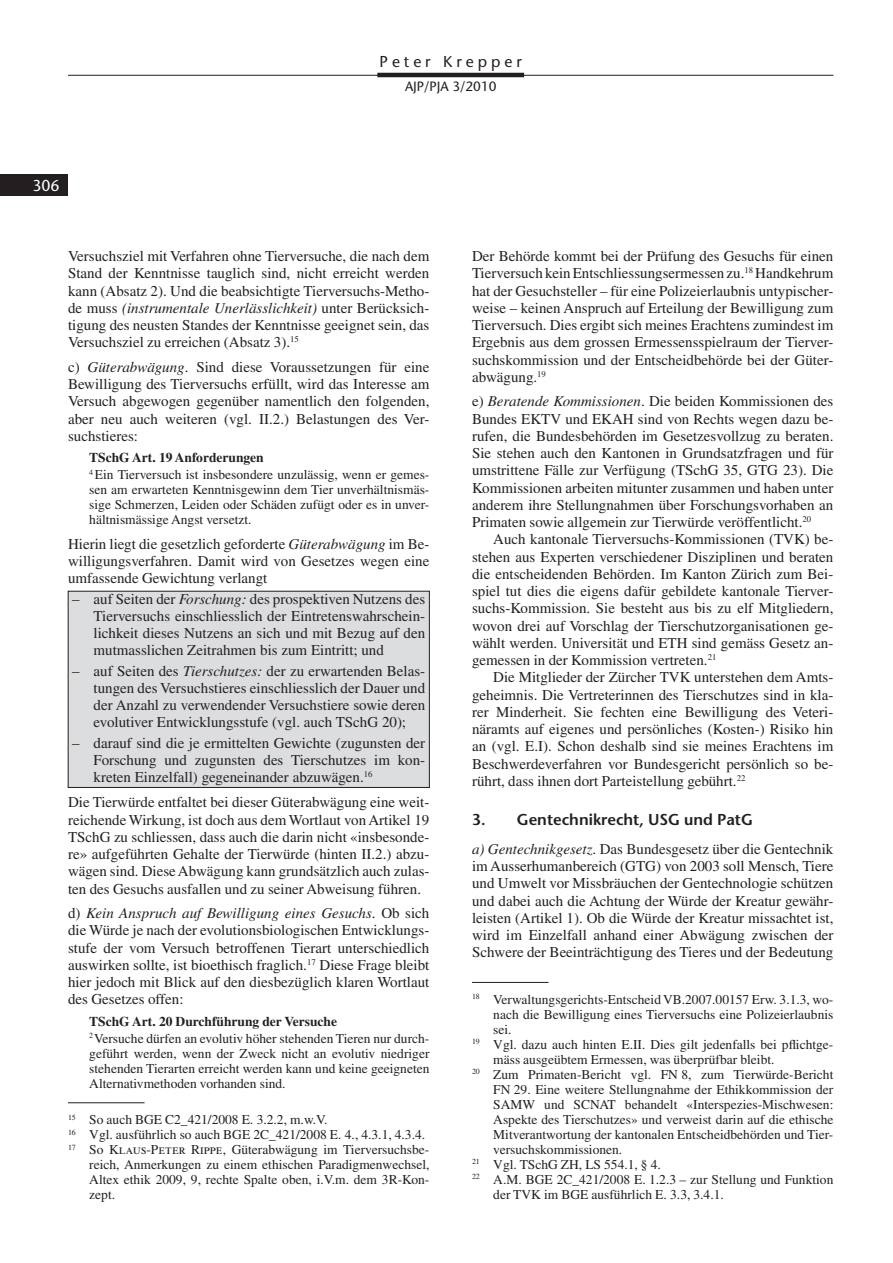
<style>
.page{position:relative;width:893px;height:1263px;background:#fff}
.page>*{position:absolute;margin:0;border:0;box-sizing:border-box;transform-origin:0 0}
._24_Titel_1{font:600 15.75px "Stone Sans Std";color:#231f20}
.t1{font:500 15.75px "Stone Sans Std";letter-spacing:.25em;color:#231f20}
.t2{font:500 15.75px "Stone Sans Std";color:#fff}
._30_Grundtext_ohne_E{font:15px/17.2px "Times LT Std";color:#231f20;text-align:justify}
._31_Grundtext_mit_Ei{font:15px/17.2px "Times LT Std";color:#231f20;text-align:justify}
._33_Aufzählung__Eben{font:15px/17.2px "Times LT Std";color:#231f20;text-align:justify}
._71_Fussnoten{font:13.5px/15px "Times LT Std";color:#231f20;text-align:justify}
._35_Grundtext_klein{font:13.5px/15px "Times LT Std";color:#231f20;text-align:justify}
._70_Fussnoten_mit_Li{font:13.5px/15px "Times LT Std";color:#231f20;text-align:justify}
._35_Grundtext_klein-2{font:700 13.5px "Times LT Std";color:#231f20}
.t3{font:500 13.5px "Stone Sans Std";color:#231f20}
.s1{font-style:italic}
</style>
<div class="page">
<hr style="left:377px;top:73px;width:147px;height:4px;background:#231f20">
<hr style="left:68px;top:75px;width:765px;height:1px;background:#231f20">
<div style="left:0;top:174px;width:68px;height:22px;background:#231f20"></div>
<div style="left:68px;top:591px;width:361px;height:196px;background:#dcdddf"></div>
<div style="left:68px;top:591px;width:361px;height:196px;border:1px solid #231f20"></div>
<hr style="left:68px;top:1102px;width:77px;height:1px;background:#231f20">
<hr style="left:472px;top:982px;width:77px;height:1px;background:#231f20">
<p class="t1" style="left:380px;top:52px;width:144px">Peter Krepper</p>
<p class="t3" style="left:405px;top:79px;width:93px">AJP/PJA 3/2010</p>
<p class="t2" style="left:32px;top:176px;width:29px">306</p>
<p class="_30_Grundtext_ohne_E" style="left:68px;top:247px;width:363px">Versuchsziel mit Verfahren ohne Tierversuche, die nach dem Stand der Kenntnisse tauglich sind, nicht erreicht werden kann (Absatz 2). Und die beabsichtigte Tierversuchs-Metho&shy;de muss <span class="s1">(instrumentale Unerlässlichkeit)</span> unter Berücksich&shy;tigung des neusten Standes der Kenntnisse geeignet sein, das Versuchsziel zu erreichen (Absatz 3).<sup>15</sup></p>
<p class="_30_Grundtext_ohne_E" style="left:68px;top:358px;width:363px">c) <span class="s1">Güterabwägung</span>. Sind diese Voraussetzungen für eine Bewilligung des Tierversuchs erfüllt, wird das Interesse am Versuch abgewogen gegenüber namentlich den folgenden, aber neu auch weiteren (vgl. II.2.) Belastungen des Ver&shy;suchstieres:</p>
<p class="_35_Grundtext_klein-2" style="left:89px;top:450px;width:176px">TSchG Art. 19 Anforderungen</p>
<p class="_35_Grundtext_klein" style="left:89px;top:467px;width:342px"><sup>4</sup> Ein Tierversuch ist insbesondere unzulässig, wenn er gemes&shy;sen am erwarteten Kenntnis- gewinn dem Tier unverhältnismäs&shy;sige Schmerzen, Leiden oder Schäden zufügt oder es in unver&shy;hältnismässige Angst versetzt.</p>
<p class="_30_Grundtext_ohne_E" style="left:68px;top:535px;width:363px">Hierin liegt die gesetzlich geforderte <span class="s1">Güterabwägung</span> im Be&shy;willigungsverfahren. Damit wird von Gesetzes wegen eine umfassende Gewichtung verlangt</p>
<p class="_33_Aufzählung__Eben" style="left:94px;top:590px;width:333px;text-indent:-21px">– auf Seiten der <span class="s1">Forschung:</span> des prospektiven Nutzens des Tierversuchs einschliesslich der Eintretenswahrschein&shy;lichkeit dieses Nutzens an sich und mit Bezug auf den mutmasslichen Zeitrahmen bis zum Eintritt; und</p>
<p class="_33_Aufzählung__Eben" style="left:94px;top:662px;width:333px;text-indent:-21px">– auf Seiten des <span class="s1">Tierschutzes:</span> der zu erwartenden Belas&shy;tungen des Versuchstieres einschliesslich der Dauer und der Anzahl zu verwendender Versuchstiere sowie deren evolutiver Entwicklungsstufe (vgl. auch TSchG 20);</p>
<p class="_33_Aufzählung__Eben" style="left:94px;top:734px;width:333px;text-indent:-21px">– darauf sind die je ermittelten Gewichte (zugunsten der Forschung und zugunsten des Tierschutzes im kon&shy;kreten Einzelfall) gegeneinander abzuwägen.<sup>16</sup></p>
<p class="_30_Grundtext_ohne_E" style="left:68px;top:794px;width:363px">Die Tierwürde entfaltet bei dieser Güterabwägung eine weit&shy;reichende Wirkung, ist doch aus dem Wortlaut von Artikel 19<br>TSchG zu schliessen, dass auch die darin nicht «insbesonde&shy;re» aufgeführten Gehalte der Tierwürde (hinten II.2.) abzu&shy;wägen sind. Diese Abwägung kann grundsätzlich auch zulas&shy;ten des Gesuchs ausfallen und zu seiner Abweisung führen.</p>
<p class="_30_Grundtext_ohne_E" style="left:68px;top:904px;width:363px">d) <span class="s1">Kein Anspruch auf Bewilligung eines Gesuchs</span>. Ob sich die Würde je nach der evolutionsbiologischen Entwicklungs&shy;stufe der vom Versuch betroffenen Tierart unterschiedlich auswirken sollte, ist bioethisch fraglich.<sup>17</sup> Diese Frage bleibt hier jedoch mit Blick auf den diesbezüglich klaren Wortlaut des Gesetzes offen:</p>
<p class="_35_Grundtext_klein-2" style="left:89px;top:1013px;width:249px">TSchG Art. 20 Durchführung der Versuche</p>
<p class="_35_Grundtext_klein" style="left:89px;top:1031px;width:342px"><sup>2</sup>Versuche dürfen an evolutiv höher stehenden Tieren nur durch&shy;geführt werden, wenn der Zweck nicht an evolutiv niedriger stehenden Tierarten erreicht werden kann und keine geeigneten Alternativmethoden vorhanden sind.</p>
<p class="_70_Fussnoten_mit_Li" style="left:68px;top:1112px;width:261px"><sup>15</sup> So auch BGE C2_421/2008 E. 3.2.2, m.w.V.</p>
<p class="_71_Fussnoten" style="left:68px;top:1127px;width:359px"><sup>16</sup> Vgl. ausführlich so auch BGE 2C_421/2008 E. 4., 4.3.1, 4.3.4.</p>
<p class="_71_Fussnoten" style="left:89px;top:1142px;width:342px;text-indent:-21px"><sup>17</sup> So Klaus-Peter Rippe, Güterabwägung im Tierversuchsbe&shy;reich, Anmerkungen zu einem ethischen Paradigmenwechsel, Altex ethik 2009, 9, rechte Spalte oben, i.V.m. dem 3R-Kon&shy;zept.</p>
<p class="_30_Grundtext_ohne_E" style="left:472px;top:247px;width:363px">Der Behörde kommt bei der Prüfung des Gesuchs für einen Tierversuch kein Entschliessungsermessen zu.<sup>18</sup> Handkehrum hat der Gesuchsteller – für eine Polizeierlaubnis untypischer&shy;weise – keinen Anspruch auf Erteilung der Bewilligung zum Tierversuch. Dies ergibt sich meines Erachtens zumindest im Ergebnis aus dem grossen Ermessensspielraum der Tierver&shy;suchskommission und der Entscheidbehörde bei der Güter&shy;abwägung.<sup>19</sup></p>
<p class="_30_Grundtext_ohne_E" style="left:472px;top:393px;width:363px">e) <span class="s1">Beratende Kommissionen</span>. Die beiden Kommissionen des Bundes EKTV und EKAH sind von Rechts wegen dazu be&shy;rufen, die Bundesbehörden im Gesetzesvollzug zu beraten.<br>Sie stehen auch den Kantonen in Grundsatzfragen und für umstrittene Fälle zur Verfügung (TSchG 35, GTG 23). Die Kommissionen arbeiten mitunter zusammen und haben unter anderem ihre Stellungnahmen über Forschungsvorhaben an Primaten sowie allgemein zur Tierwürde veröffentlicht.<sup>20</sup></p>
<p class="_31_Grundtext_mit_Ei" style="left:472px;top:531px;width:363px;text-indent:21px">Auch kantonale Tierversuchs-Kommissionen (TVK) be&shy;stehen aus Experten verschiedener Disziplinen und beraten die entscheidenden Behörden. Im Kanton Zürich zum Bei&shy;spiel tut dies die eigens dafür gebildete kantonale Tierver&shy;suchs-Kommission. Sie besteht aus bis zu elf Mitgliedern, wovon drei auf Vorschlag der Tierschutzorganisationen ge&shy;wählt werden. Universität und ETH sind gemäss Gesetz an&shy;gemessen in der Kommission vertreten.<sup>21</sup></p>
<p class="_31_Grundtext_mit_Ei" style="left:472px;top:669px;width:363px;text-indent:21px">Die Mitglieder der Zürcher TVK unterstehen dem Amts&shy;geheimnis. Die Vertreterinnen des Tierschutzes sind in kla&shy;rer Minderheit. Sie fechten eine Bewilligung des Veteri&shy;näramts auf eigenes und persönliches (Kosten-) Risiko hin an (vgl. E.I). Schon deshalb sind sie meines Erachtens im Beschwerde-verfahren vor Bundesgericht persönlich so be&shy;rührt, dass ihnen dort Parteistellung gebührt.<sup>22</sup></p>
<p class="_24_Titel_1" style="left:472px;top:810px;width:283px">3. Gentechnikrecht, USG und PatG</p>
<p class="_30_Grundtext_ohne_E" style="left:472px;top:840px;width:363px"><span class="s1">a) Gentechnikgesetz</span>. Das Bundesgesetz über die Gentechnik im Ausserhumanbereich (GTG) von 2003 soll Mensch, Tiere und Umwelt vor Missbräuchen der Gentechnologie schützen und dabei auch die Achtung der Würde der Kreatur gewähr&shy;leisten (Artikel 1). Ob die Würde der Kreatur missachtet ist, wird im Einzelfall anhand einer Abwägung zwischen der Schwere der Beeinträchtigung des Tieres und der Bedeutung</p>
<p class="_70_Fussnoten_mit_Li" style="left:493px;top:992px;width:342px;text-indent:-21px"><sup>18</sup> Verwaltungsgerichts-Entscheid VB.2007.00157 Erw. 3.1.3, wo&shy;nach die Bewilligung eines Tierversuchs eine Polizeierlaubnis sei.</p>
<p class="_71_Fussnoten" style="left:493px;top:1037px;width:342px;text-indent:-21px"><sup>19</sup> Vgl. dazu auch hinten E.II. Dies gilt jedenfalls bei pflichtge&shy;mäss ausgeübtem Ermessen, was überprüfbar bleibt.</p>
<p class="_71_Fussnoten" style="left:493px;top:1067px;width:342px;text-indent:-21px"><sup>20</sup> Zum Primaten-Bericht vgl. FN 8, zum Tierwürde-Bericht FN 29. Eine weitere Stellungnahme der Ethikkommission der SAMW und SCNAT behandelt «Interspezies-Mischwesen:<br>Aspekte des Tierschutzes» und verweist darin auf die ethische Mitverantwortung der kantonalen Entscheidbehörden und Tier&shy;versuchskommissionen.</p>
<p class="_71_Fussnoten" style="left:472px;top:1157px;width:190px"><sup>21</sup> Vgl. TSchG ZH, LS 554.1, § 4.</p>
<p class="_71_Fussnoten" style="left:493px;top:1172px;width:342px;text-indent:-21px"><sup>22</sup> A.M. BGE 2C_421/2008 E. 1.2.3 – zur Stellung und Funktion der TVK im BGE ausführlich E. 3.3, 3.4.1.</p>
</div>
